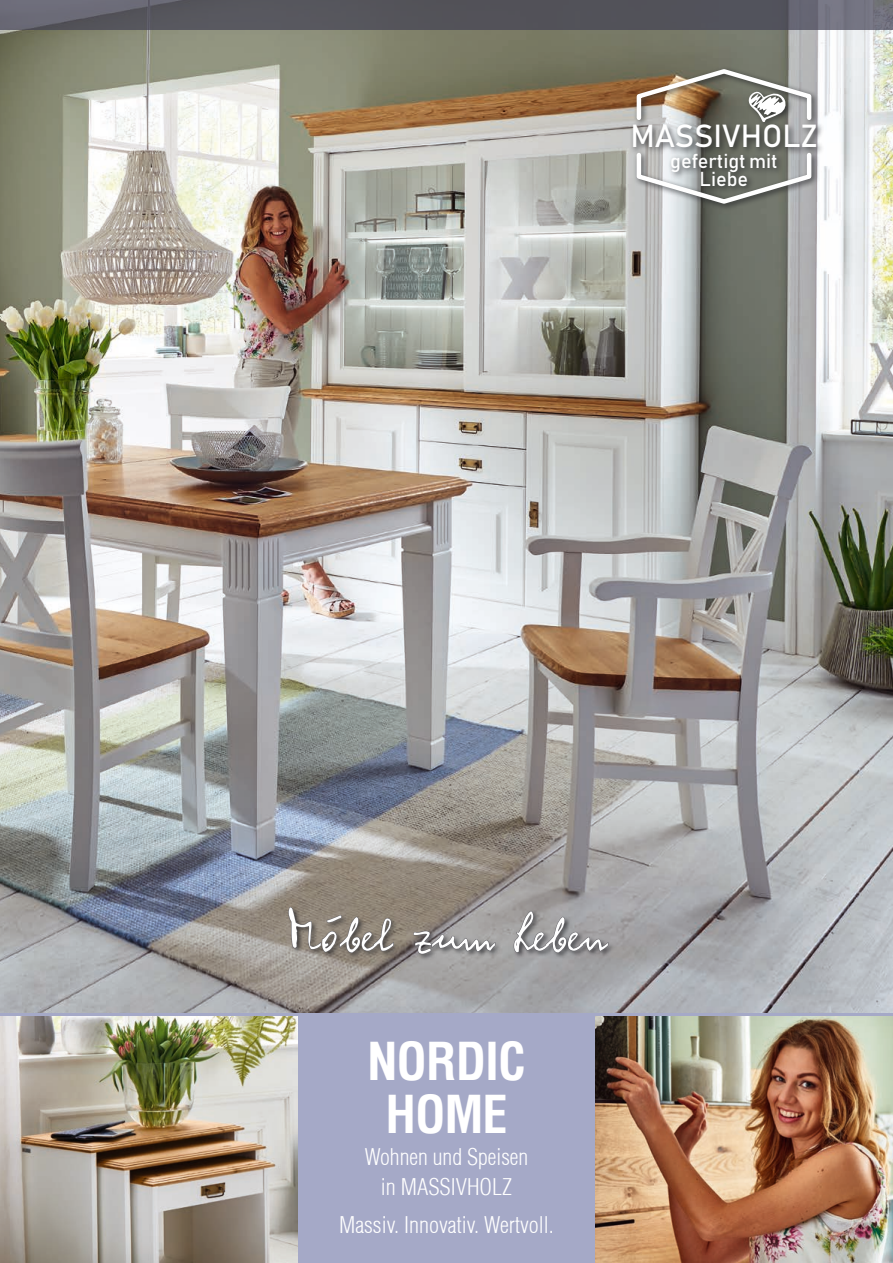
<style>
.page{position:relative;width:893px;height:1263px;background:#a5a9c7}
.page>*{position:absolute;margin:0;border:0;box-sizing:border-box;transform-origin:0 0}
.t1{font:75px "WIP Money Maker";letter-spacing:-.01em;color:#fff;scale:.9 1}
.t2{font:700 condensed 51px/52.5px "Helvetica";letter-spacing:-.02em;color:#fff;text-align:center}
.t3{font:31.5px "Bahnschrift";color:#fff}
.t4{font:300 condensed 22.5px/30px "Helvetica";color:#fff;text-align:center}
.t5{font:19.95px/17.9px "Bahnschrift";color:#fff;text-align:center}
</style>
<div class="page">
<img style="left:0;top:30px;width:893px;height:982px">
<img style="left:595px;top:1016px;width:298px;height:247px">
<img style="left:0;top:1016px;width:298px;height:247px">
<svg style="left:0;top:0;width:893px;height:30px;fill:#55545c"></svg>
<div style="left:629px;top:66px;width:196px;height:146px;background:#1b1c20;opacity:.75"></div>
<svg style="left:634px;top:151px;width:180px;height:55px"></svg>
<svg style="left:634px;top:68px;width:180px;height:54px"></svg>
<div style="left:287px;top:906px;width:328px;height:55px;background:#1b1c20;opacity:.75"></div>
<svg style="left:288px;top:907px;width:106px;height:46px"></svg>
<svg style="left:413px;top:930px;width:83px;height:24px"></svg>
<svg style="left:513px;top:911px;width:96px;height:42px"></svg>
<h3 class="t3" style="left:630px;top:116px;width:189px">MASSIVHOLZ</h3>
<p class="t5" style="left:670px;top:152px;width:109px">gefertigt mit<br>Liebe</p>
<h1 class="t1" style="left:287px;top:905px;width:356px">Möbel zum Leben</h1>
<h2 class="t2" style="left:367px;top:1034px;width:160px">NORDIC<br>HOME</h2>
<p class="t4" style="left:365px;top:1142px;width:165px">Wohnen und Speisen in MASSIVHOLZ</p>
<p class="t4" style="left:339px;top:1210px;width:216px">Massiv. Innovativ. Wertvoll.</p>
</div>
